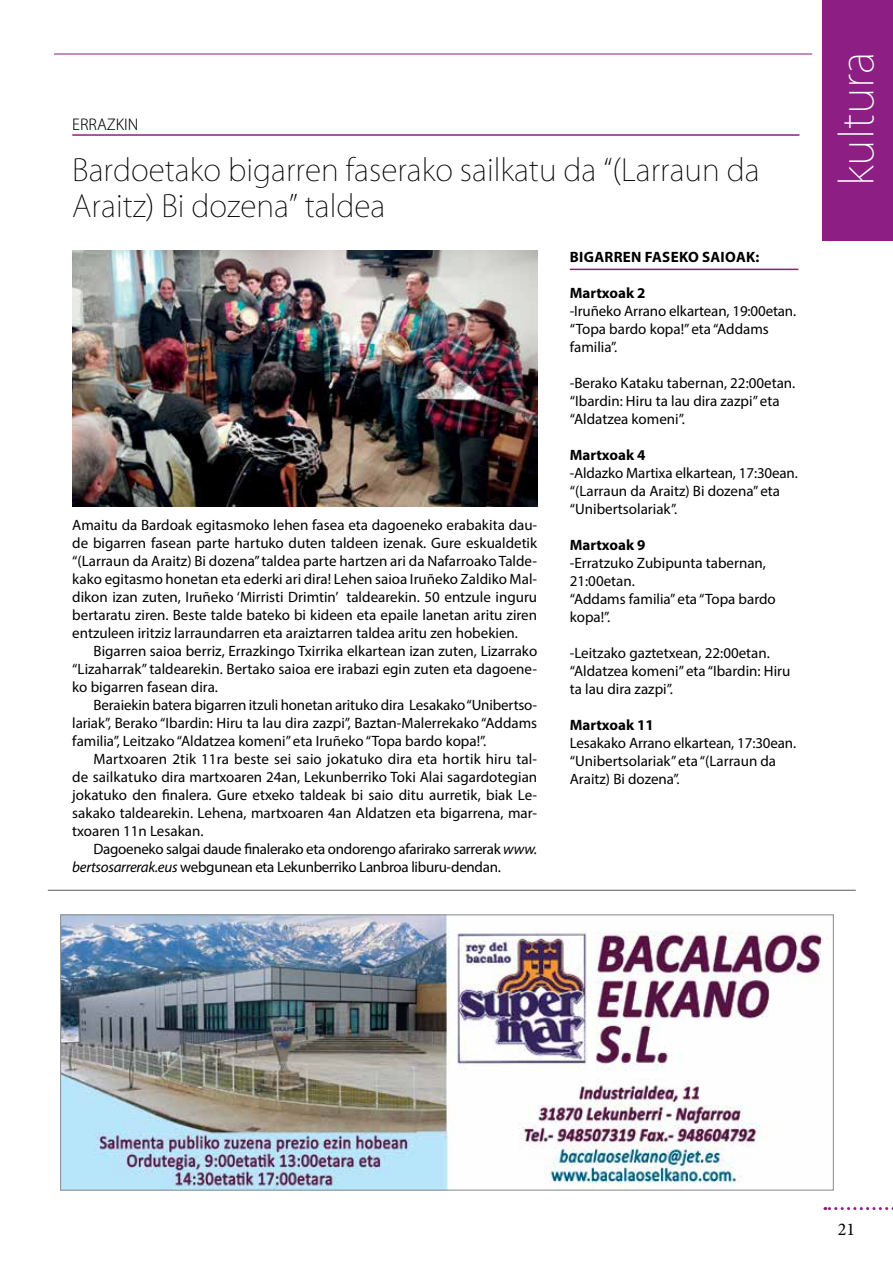
<style>
.page{position:relative;width:893px;height:1263px;background:#fff}
.page>*{position:absolute;margin:0;border:0;box-sizing:border-box;transform-origin:0 0}
.t1{font:200 45px "Koz Go Pr 6 N";color:#fff}
.t2{font:200 30px/36px "Koz Go Pr 6 N";color:#000}
.t3{font:18px "Minion Pro";color:#000}
.t4{font:15px/18px "Myriad Pro";color:#000}
.t5{font:15px/18px "Myriad Pro";letter-spacing:-.02em;color:#000}
.t6{font:700 15px "Myriad Pro";color:#000}
.t7{font:700 15px "Myriad Pro";letter-spacing:.02em;color:#000}
.t8{font:300 15px "Koz Go Pr 6 N";color:#000}
.s1{font-style:italic}
</style>
<div class="page">
<svg style="left:825px;top:1207px;width:68px;height:3px"></svg>
<div style="left:823px;top:0;width:70px;height:240px;background:#8d1e84"></div>
<hr style="left:54px;top:54px;width:758px;height:1px;background:#8d1e84">
<hr style="left:72px;top:134px;width:727px;height:2px;background:#8d1e84">
<hr style="left:570px;top:269px;width:228px;height:1px;background:#8d1e84">
<img style="left:62px;top:916px;width:761px;height:273px">
<hr style="left:48px;top:890px;width:808px;height:1px;background:#58595b">
<img style="left:72px;top:251px;width:465px;height:255px">
<p class="t8" style="left:72px;top:116px;width:68px">ERRAZKIN</p>
<h2 class="t2" style="left:72px;top:153px;width:689px">Bardoetako bigarren faserako sailkatu da “(Larraun da<br>Araitz) Bi dozena” taldea</h2>
<p class="t4" style="left:72px;top:516px;width:466px;text-align:justify">Amaitu da Bardoak egitasmoko lehen fasea eta dagoeneko erabakita dau&shy;de bigarren fasean parte hartuko duten taldeen izenak. Gure eskualdetik “(Larraun da Araitz) Bi dozena” taldea parte hartzen ari da Nafarroako Talde&shy;kako egitasmo honetan eta ederki ari dira! Lehen saioa Iruñeko Zaldiko Mal&shy;dikon izan zuten, Iruñeko ‘Mirristi Drimtin’ taldearekin. 50 entzule inguru bertaratu ziren. Beste talde bateko bi kideen eta epaile lanetan aritu ziren entzuleen iritziz larraundarren eta araiztarren taldea aritu zen hobekien.</p>
<p class="t4" style="left:72px;top:642px;width:466px;text-align:justify;text-indent:21px">Bigarren saioa berriz, Errazkingo Txirrika elkartean izan zuten, Lizarrako “Lizaharrak” taldearekin. Bertako saioa ere irabazi egin zuten eta dagoene&shy;ko bigarren fasean dira.</p>
<p class="t4" style="left:72px;top:696px;width:466px;text-align:justify;text-indent:21px">Beraiekin batera bigarren itzuli honetan arituko dira Lesakako “Unibertso&shy;lariak”, Berako “Ibardin: Hiru ta lau dira zazpi”, Baztan-Malerrekako “Addams familia”, Leitzako “Aldatzea komeni” eta Iruñeko “Topa bardo kopa!”.</p>
<p class="t4" style="left:72px;top:750px;width:466px;text-align:justify;text-indent:21px">Martxoaren 2tik 11ra beste sei saio jokatuko dira eta hortik hiru tal&shy;de sailkatuko dira martxoaren 24an, Lekunberriko Toki Alai sagardotegian jokatuko den finalera. Gure etxeko taldeak bi saio ditu aurretik, biak Le&shy;sakako taldearekin. Lehena, martxoaren 4an Aldatzen eta bigarrena, mar&shy;txoaren 11n Lesakan.</p>
<p class="t5" style="left:72px;top:840px;width:466px;text-indent:21px">Dagoeneko salgai daude finalerako eta ondorengo afarirako sarrerak <span class="s1">www. bertsosarrerak.eus</span> webgunean eta Lekunberriko Lanbroa liburu-dendan.</p>
<p class="t7" style="left:570px;top:247px;width:191px">BIGARREN FASEKO SAIOAK:</p>
<p class="t6" style="left:570px;top:283px;width:77px">Martxoak 2</p>
<p class="t4" style="left:570px;top:302px;width:228px">-Iruñeko Arrano elkartean, 19:00etan. “Topa bardo kopa!” eta “Addams familia”.</p>
<p class="t4" style="left:570px;top:374px;width:227px">-Berako Kataku tabernan, 22:00etan. “Ibardin: Hiru ta lau dira zazpi” eta “Aldatzea komeni”.</p>
<p class="t6" style="left:570px;top:445px;width:77px">Martxoak 4</p>
<p class="t4" style="left:570px;top:464px;width:229px">-Aldazko Martixa elkartean, 17:30ean. “(Larraun da Araitz) Bi dozena” eta “Unibertsolariak”.</p>
<p class="t6" style="left:570px;top:535px;width:77px">Martxoak 9</p>
<p class="t4" style="left:570px;top:554px;width:208px">-Erratzuko Zubipunta tabernan,<br>21:00etan.<br>“Addams familia” eta “Topa bardo kopa!”.</p>
<p class="t4" style="left:570px;top:644px;width:222px">-Leitzako gaztetxean, 22:00etan. “Aldatzea komeni” eta “Ibardin: Hiru ta lau dira zazpi”.</p>
<p class="t6" style="left:570px;top:715px;width:86px">Martxoak 11</p>
<p class="t4" style="left:570px;top:734px;width:228px">Lesakako Arrano elkartean, 17:30ean. “Unibertsolariak” eta “(Larraun da<br>Araitz) Bi dozena”.</p>
<h1 class="t1" style="left:832px;top:186px;width:136px;rotate:-90deg">kultura</h1>
<p class="t3" style="left:838px;top:1217px;width:19px">21</p>
</div>
